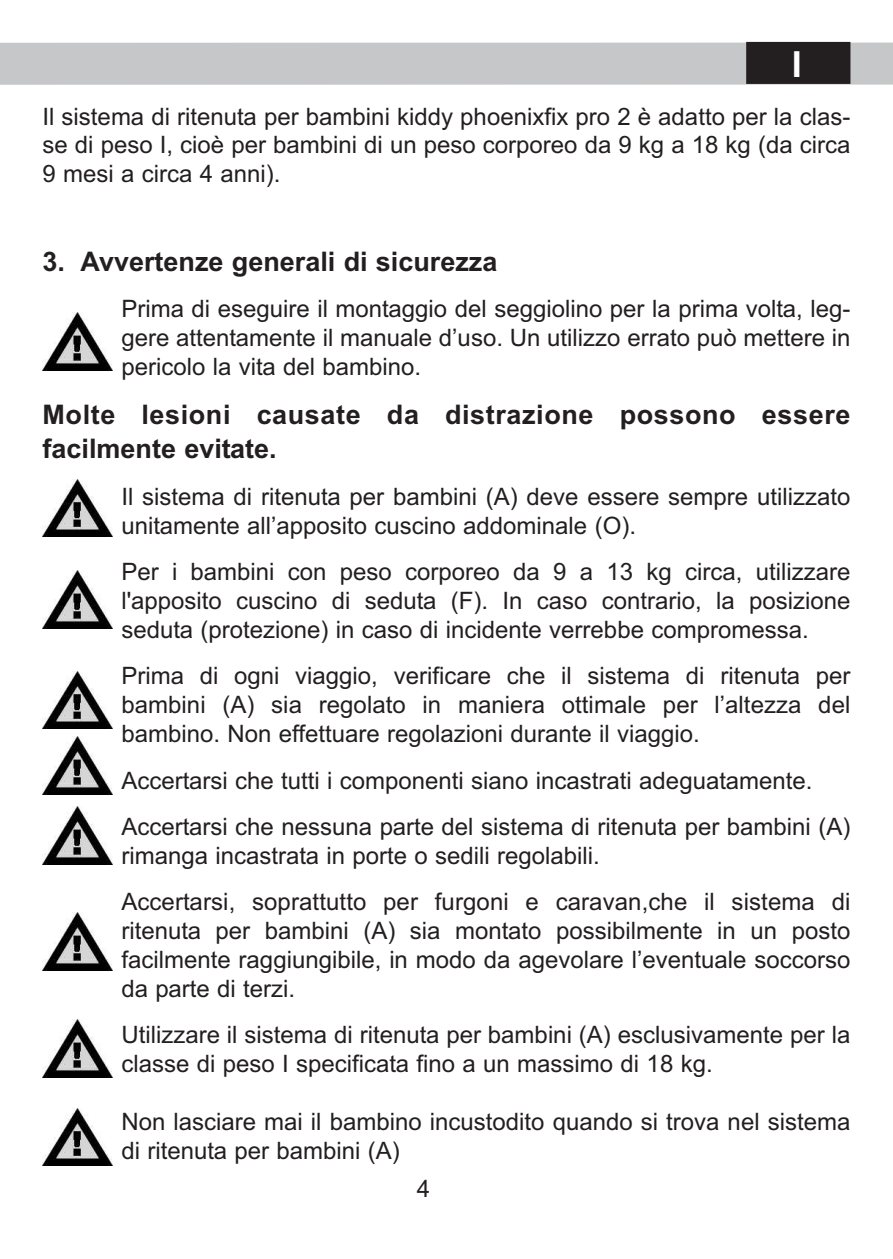
<style>
.page{position:relative;width:893px;height:1259px;background:#fff}
.page>*{position:absolute;margin:0;border:0;box-sizing:border-box;transform-origin:0 0}
.t1{font:700 36px "Arial";color:#fff}
.t2{font:700 27px/34.5px "Arial";letter-spacing:.02em;color:#231f20}
.t3{font:700 27px "Arial";color:#231f20}
.t4{font:24px/28.8px "Arial";color:#231f20;text-align:justify}
</style>
<div class="page">
<div style="left:0;top:43px;width:893px;height:42px;background:#c6c7c9"></div>
<div style="left:746px;top:42px;width:104px;height:42px;background:#231f20"></div>
<img style="left:43px;top:1108px;width:69px;height:57px">
<img style="left:43px;top:313px;width:69px;height:57px">
<img style="left:43px;top:479px;width:69px;height:58px">
<img style="left:43px;top:570px;width:69px;height:58px">
<img style="left:43px;top:671px;width:69px;height:57px">
<img style="left:43px;top:736px;width:69px;height:58px">
<img style="left:43px;top:806px;width:69px;height:58px">
<img style="left:43px;top:912px;width:69px;height:58px">
<img style="left:43px;top:1019px;width:69px;height:58px">
<h1 class="t1" style="left:792px;top:43px;width:12px">I</h1>
<p class="t4" style="left:43px;top:102px;width:809px">Il sistema di ritenuta per bambini kiddy phoenixfix pro 2 è adatto per la clas&shy;se di peso I, cioè per bambini di un peso corporeo da 9 kg a 18 kg (da circa 9 mesi a circa 4 anni).</p>
<p class="t3" style="left:43px;top:246px;width:456px">3. Avvertenze generali di sicurezza</p>
<p class="t4" style="left:121px;top:295px;width:731px">Prima di eseguire il montaggio del seggiolino per la prima volta, leg&shy;gere attentamente il manuale d’uso. Un utilizzo errato può mettere in pericolo la vita del bambino.</p>
<p class="t2" style="left:43px;top:397px;width:809px">Molte lesioni causate da distrazione possono essere facilmente evitate.</p>
<p class="t4" style="left:121px;top:482px;width:731px">Il sistema di ritenuta per bambini (A) deve essere sempre utilizzato unitamente all’apposito cuscino addominale (O).</p>
<p class="t4" style="left:121px;top:557px;width:731px">Per i bambini con peso corporeo da 9 a 13 kg circa, utilizzare l'apposito cuscino di seduta (F). In caso contrario, la posizione seduta (protezione) in caso di incidente verrebbe compromessa.</p>
<p class="t4" style="left:121px;top:662px;width:731px">Prima di ogni viaggio, verificare che il sistema di ritenuta per bambini (A) sia regolato in maniera ottimale per l’altezza del bambino. Non effettuare regolazioni durante il viaggio.</p>
<p class="t4" style="left:121px;top:757px;width:731px;line-height:46.5px">Accertarsi che tutti i componenti siano incastrati adeguatamente.<br>Accertarsi che nessuna parte del sistema di ritenuta per bambini (A)</p>
<p class="t4" style="left:121px;top:832px;width:731px;line-height:46.5px">rimanga incastrata in porte o sedili regolabili.<br>Accertarsi, soprattutto per furgoni e caravan,che il sistema di</p>
<p class="t4" style="left:121px;top:916px;width:731px">ritenuta per bambini (A) sia montato possibilmente in un posto facilmente raggiungibile, in modo da agevolare l’eventuale soccorso da parte di terzi.</p>
<p class="t4" style="left:121px;top:1020px;width:731px">Utilizzare il sistema di ritenuta per bambini (A) esclusivamente per la classe di peso I specificata fino a un massimo di 18 kg.</p>
<p class="t4" style="left:121px;top:1107px;width:731px">Non lasciare mai il bambino incustodito quando si trova nel sistema di ritenuta per bambini (A)</p>
<p class="t4" style="left:417px;top:1174px;width:15px">4</p>
</div>
